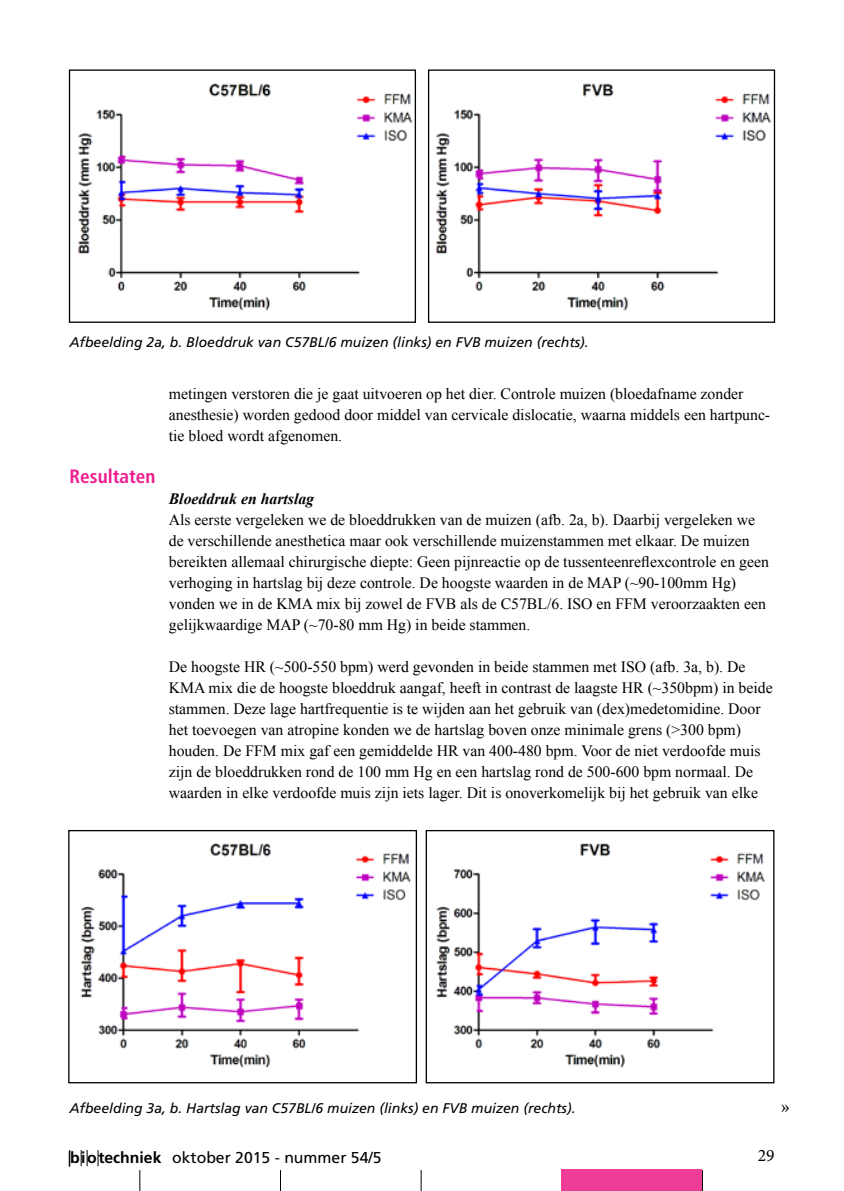
<style>
.page{position:relative;width:844px;height:1191px;background:#fff}
.page>*{position:absolute;margin:0;border:0;box-sizing:border-box;transform-origin:0 0}
.t1{font:21px "Minion Pro";color:#000}
.t2{font:700 condensed 19.25px "Frutiger";color:#ed1c8f}
.t3{font:17.5px "Minion Pro";color:#000}
.t4{font:15.75px/21px "Times New Roman";color:#000}
.t5{font:15.75px "Frutiger";color:#000}
.t6{font:italic 700 15.75px "Times New Roman";color:#000}
.t7{font:italic 14px "Frutiger";color:#000}
.s1{font-weight:700}
</style>
<div class="page">
<svg style="left:81px;top:1150px;width:7px;height:16px"></svg>
<svg style="left:98px;top:1150px;width:1px;height:16px"></svg>
<svg style="left:139px;top:1170px;width:1px;height:21px"></svg>
<svg style="left:280px;top:1170px;width:1px;height:21px"></svg>
<svg style="left:420px;top:1170px;width:1px;height:21px"></svg>
<svg style="left:701px;top:1170px;width:1px;height:21px"></svg>
<svg style="left:69px;top:1150px;width:1px;height:16px"></svg>
<div style="left:561px;top:1169px;width:140px;height:22px;background:#ee3d96"></div>
<img style="left:78px;top:83px;width:335px;height:228px">
<div style="left:69px;top:69px;width:347px;height:254px;border:1px solid #000"></div>
<img style="left:436px;top:83px;width:335px;height:228px">
<div style="left:428px;top:69px;width:347px;height:254px;border:1px solid #000"></div>
<img style="left:80px;top:843px;width:331px;height:225px">
<div style="left:68px;top:830px;width:349px;height:253px;border:1px solid #000"></div>
<img style="left:436px;top:843px;width:329px;height:225px">
<div style="left:425px;top:830px;width:349px;height:253px;border:1px solid #000"></div>
<p class="t7" style="left:69px;top:334px;width:520px">Afbeelding 2a, b. Bloeddruk van C57BL/6 muizen (links) en FVB muizen (rechts).</p>
<p class="t2" style="left:69px;top:465px;width:87px">Resultaten</p>
<p class="t4" style="left:169px;top:383px;width:602px">metingen verstoren die je gaat uitvoeren op het dier. Controle muizen (bloedafname zonder anesthesie) worden gedood door middel van cervicale dislocatie, waarna middels een hartpunc&shy;tie bloed wordt afgenomen.</p>
<p class="t6" style="left:169px;top:488px;width:147px">Bloeddruk en hartslag</p>
<p class="t4" style="left:169px;top:509px;width:601px">Als eerste vergeleken we de bloeddrukken van de muizen (afb. 2a, b). Daarbij vergeleken we de verschillende anesthetica maar ook verschillende muizenstammen met elkaar. De muizen bereikten allemaal chirurgische diepte: Geen pijnreactie op de tussenteenreflexcontrole en geen verhoging in hartslag bij deze controle. De hoogste waarden in de MAP (~90-100mm Hg) vonden we in de KMA mix bij zowel de FVB als de C57BL/6. ISO en FFM veroorzaakten een gelijkwaardige MAP (~70-80 mm Hg) in beide stammen.</p>
<p class="t4" style="left:169px;top:656px;width:605px">De hoogste HR (~500-550 bpm) werd gevonden in beide stammen met ISO (afb. 3a, b). De KMA mix die de hoogste bloeddruk aangaf, heeft in contrast de laagste HR (~350bpm) in beide stammen. Deze lage hartfrequentie is te wijden aan het gebruik van (dex)medetomidine. Door het toevoegen van atropine konden we de hartslag boven onze minimale grens (&gt;300 bpm) houden. De FFM mix gaf een gemiddelde HR van 400-480 bpm. Voor de niet verdoofde muis zijn de bloeddrukken rond de 100 mm Hg en een hartslag rond de 500-600 bpm normaal. De waarden in elke verdoofde muis zijn iets lager. Dit is onoverkomelijk bij het gebruik van elke</p>
<p class="t7" style="left:69px;top:1099px;width:507px">Afbeelding 3a, b. Hartslag van C57BL/6 muizen (links) en FVB muizen (rechts).</p>
<h1 class="t1" style="left:780px;top:1092px;width:11px">»</h1>
<p class="t5" style="left:70px;top:1148px;width:313px"><span class="s1">biotechniek</span> oktober 2015 - nummer 54/5</p>
<p class="t3" style="left:757px;top:1143px;width:18px">29</p>
</div>
